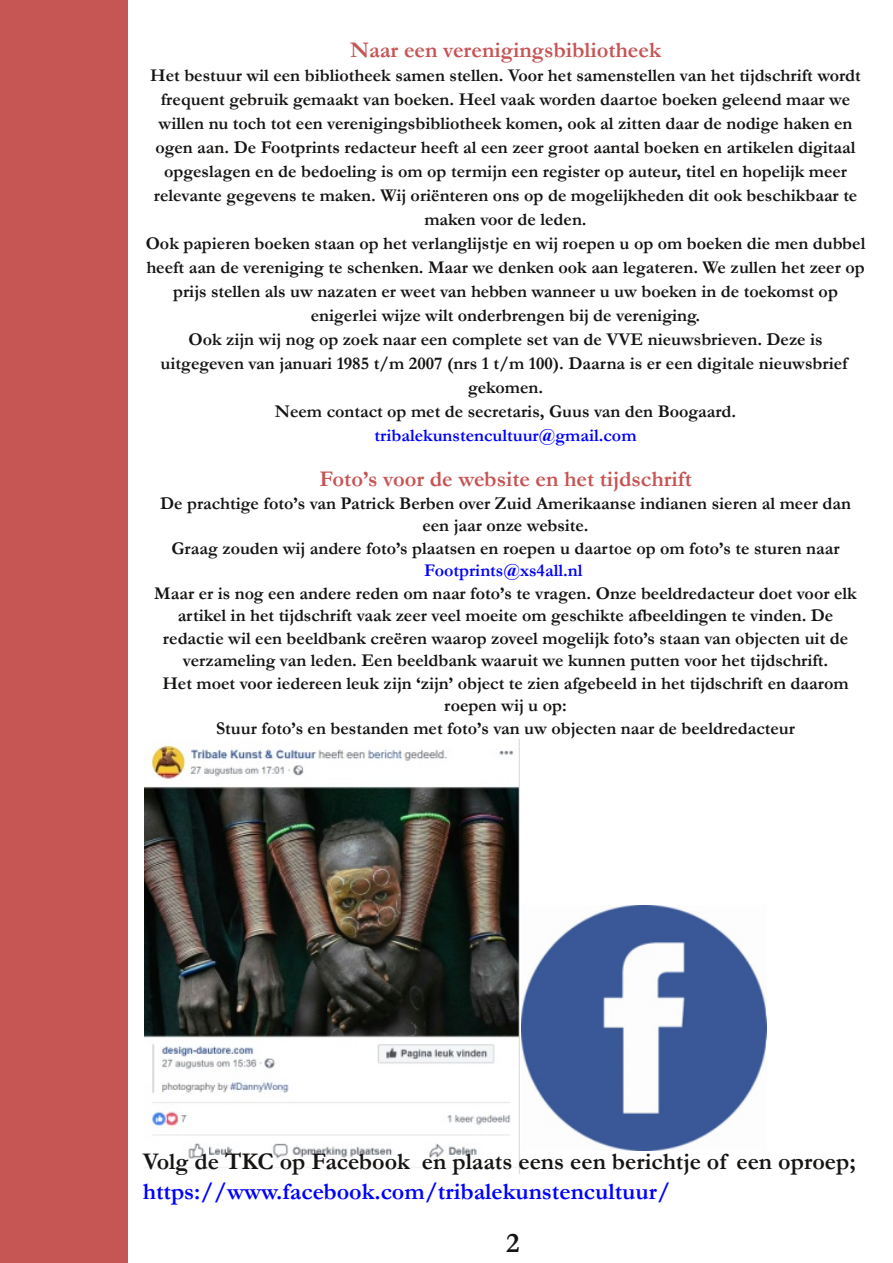
<style>
.page{position:relative;width:893px;height:1263px;background:#fff}
.page>*{position:absolute;margin:0;border:0;box-sizing:border-box;transform-origin:0 0}
.t1{font:700 28.5px "Garamond";color:#161413}
.t2{font:700 24px "Garamond";color:#161413}
.t3{font:700 24px "Garamond";color:#00f}
.t4{font:700 22.5px "Garamond";color:#c65454}
.t5{font:700 18px/24px "Garamond";color:#161413;text-align:center}
.t6{font:700 18px "Garamond";color:#00f}
</style>
<div class="page">
<img style="left:521px;top:905px;width:245px;height:245px">
<div style="left:0;top:0;width:128px;height:1262px;background:#c65654"></div>
<img style="left:145px;top:739px;width:374px;height:429px">
<p class="t4" style="left:350px;top:38px;width:312px">Naar een verenigingsbibliotheek</p>
<p class="t5" style="left:146px;top:64px;width:721px">Het bestuur wil een bibliotheek samen stellen. Voor het samenstellen van het tijdschrift wordt frequent gebruik gemaakt van boeken. Heel vaak worden daartoe boeken geleend maar we willen nu toch tot een verenigingsbibliotheek komen, ook al zitten daar de nodige haken en ogen aan. De Footprints redacteur heeft al een zeer groot aantal boeken en artikelen digitaal opgeslagen en de bedoeling is om op termijn een register op auteur, titel en hopelijk meer relevante gegevens te maken. Wij oriënteren ons op de mogelijkheden dit ook beschikbaar te maken voor de leden.<br>Ook papieren boeken staan op het verlanglijstje en wij roepen u op om boeken die men dubbel heeft aan de vereniging te schenken. Maar we denken ook aan legateren. We zullen het zeer op prijs stellen als uw nazaten er weet van hebben wanneer u uw boeken in de toekomst op enigerlei wijze wilt onderbrengen bij de vereniging.<br>Ook zijn wij nog op zoek naar een complete set van de VVE nieuwsbrieven. Deze is uitgegeven van januari 1985 t/m 2007 (nrs 1 t/m 100). Daarna is er een digitale nieuwsbrief gekomen.<br>Neem contact op met de secretaris, Guus van den Boogaard.</p>
<p class="t6" style="left:375px;top:426px;width:263px">tribalekunstencultuur@gmail.com</p>
<p class="t4" style="left:319px;top:467px;width:374px">Foto’s voor de website en het tijdschrift</p>
<p class="t5" style="left:160px;top:492px;width:692px;line-height:22.5px">De prachtige foto’s van Patrick Berben over Zuid Amerikaanse indianen sieren al meer dan een jaar onze website.<br>Graag zouden wij andere foto’s plaatsen en roepen u daartoe op om foto’s te sturen naar</p>
<p class="t6" style="left:424px;top:561px;width:160px">Footprints@xs4all.nl</p>
<p class="t5" style="left:154px;top:582px;width:704px;line-height:22.5px">Maar er is nog een andere reden om naar foto’s te vragen. Onze beeldredacteur doet voor elk artikel in het tijdschrift vaak zeer veel moeite om geschikte afbeeldingen te vinden. De redactie wil een beeldbank creëren waarop zoveel mogelijk foto’s staan van objecten uit de verzameling van leden. Een beeldbank waaruit we kunnen putten voor het tijdschrift.<br>Het moet voor iedereen leuk zijn ‘zijn’ object te zien afgebeeld in het tijdschrift en daarom roepen wij u op:<br>Stuur foto’s en bestanden met foto’s van uw objecten naar de beeldredacteur</p>
<h2 class="t2" style="left:143px;top:1148px;width:714px">Volg de TKC op Facebook en plaats eens een berichtje of een oproep;</h2>
<h2 class="t3" style="left:143px;top:1178px;width:529px">https://www.facebook.com/tribalekunstencultuur/</h2>
<h1 class="t1" style="left:506px;top:1227px;width:15px">2</h1>
</div>
